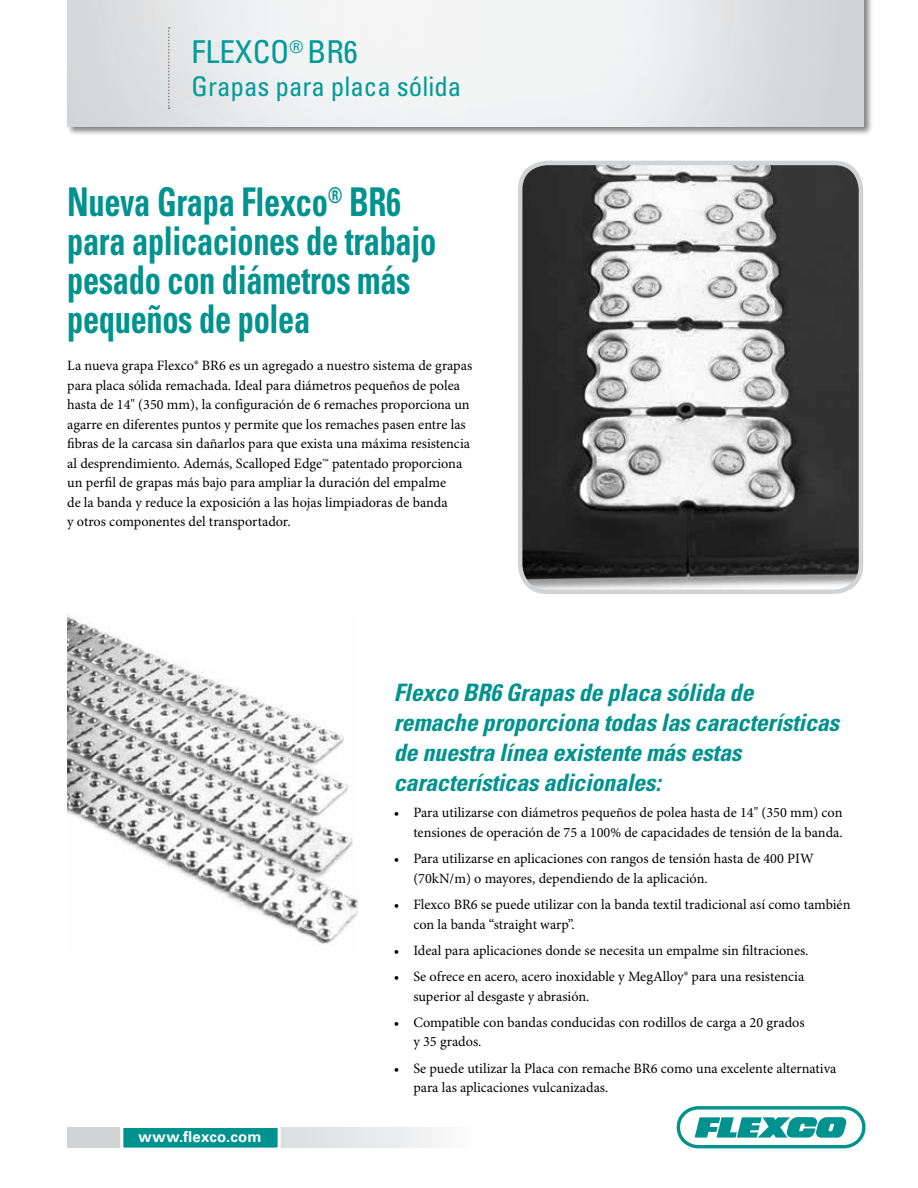
<style>
.page{position:relative;width:918px;height:1188px;background:#fff}
.page>*{position:absolute;margin:0;border:0;box-sizing:border-box;transform-origin:0 0}
.t1{font:700 condensed 39.6px/39px "Univers LT Std";letter-spacing:-.01em;color:#00928f;scale:.82 1}
.t2{font:condensed 31.5px "Univers LT Std";color:#009a99}
.t3{font:condensed 27px "Univers LT Std";color:#009a99}
.t4{font:italic 700 condensed 24px/30px "Univers LT Std";letter-spacing:-.01em;color:#00928f}
.t5{font:700 15.6px "Univers LT Std";letter-spacing:.005em;color:#fff}
.t6{font:700 15px "Univers LT Std";letter-spacing:.02em;color:#fff}
.t7{font:14.25px/19.5px "Minion Pro";color:#000}
</style>
<div class="page">
<div style="left:66px;top:0;width:808px;height:136px;background:#000;opacity:.5"></div>
<img style="left:68px;top:0;width:796px;height:126px">
<svg style="left:677px;top:1106px;width:188px;height:42px"></svg>
<svg style="left:68px;top:1128px;width:370px;height:20px;background:#e2e3e4"></svg>
<div style="left:120px;top:1125px;width:161px;height:26px;background:#00928f;border:3px solid #fff"></div>
<img style="left:68px;top:614px;width:290px;height:330px">
<img style="left:520px;top:163px;width:341px;height:426px">
<div style="left:518px;top:161px;width:345px;height:433px;border:4px solid #d1d3d4;border-radius:27px"></div>
<svg style="left:168px;top:27px;width:2px;height:82px"></svg>
<h2 class="t2" style="left:192px;top:32px;width:168px">Flexco<sup>®</sup> BR6</h2>
<h3 class="t3" style="left:192px;top:70px;width:271px">Grapas para placa sólida</h3>
<h1 class="t1" style="left:67px;top:182px;width:452px">Nueva Grapa Flexco<sup>®</sup> BR6 para aplicaciones de trabajo pesado con diámetros más pequeños de polea</h1>
<p class="t7" style="left:67px;top:356px;width:407px">La nueva grapa Flexco® BR6 es un agregado a nuestro sistema de grapas para placa sólida remachada. Ideal para diámetros pequeños de polea hasta de 14" (350 mm), la configuración de 6 remaches proporciona un agarre en diferentes puntos y permite que los remaches pasen entre las fibras de la carcasa sin dañarlos para que exista una máxima resistencia al desprendimiento. Además, Scalloped Edge™ patentado proporciona un perfil de grapas más bajo para ampliar la duración del empalme<br>de la banda y reduce la exposición a las hojas limpiadoras de banda<br>y otros componentes del transportador.</p>
<p class="t6" style="left:138px;top:1128px;width:125px">www.flexco.com</p>
<p class="t5" style="left:125px;top:1128px;width:130px">w w.flexco.com</p>
<h3 class="t4" style="left:394px;top:678px;width:447px">Flexco BR6 Grapas de placa sólida de remache proporciona todas las características de nuestra línea existente más estas características adicionales:</h3>
<p class="t7" style="left:394px;top:804px;width:450px;text-align:right">• Para utilizarse con diámetros pequeños de polea hasta de 14" (350 mm) con tensiones de operación de 75 a 100% de capacidades de tensión de la banda.</p>
<p class="t7" style="left:413px;top:850px;width:402px;text-indent:-19px">• Para utilizarse en aplicaciones con rangos de tensión hasta de 400 PIW (70kN/m) o mayores, dependiendo de la aplicación.</p>
<p class="t7" style="left:413px;top:895px;width:439px;text-indent:-19px">• Flexco BR6 se puede utilizar con la banda textil tradicional así como también con la banda “straight warp”.</p>
<p class="t7" style="left:394px;top:941px;width:416px">• Ideal para aplicaciones donde se necesita un empalme sin filtraciones.</p>
<p class="t7" style="left:413px;top:967px;width:392px;text-indent:-19px">• Se ofrece en acero, acero inoxidable y MegAlloy® para una resistencia superior al desgaste y abrasión.</p>
<p class="t7" style="left:413px;top:1013px;width:393px;text-indent:-19px">• Compatible con bandas conducidas con rodillos de carga a 20 grados y 35 grados.</p>
<p class="t7" style="left:413px;top:1059px;width:425px;text-indent:-19px">• Se puede utilizar la Placa con remache BR6 como una excelente alternativa para las aplicaciones vulcanizadas.</p>
</div>
